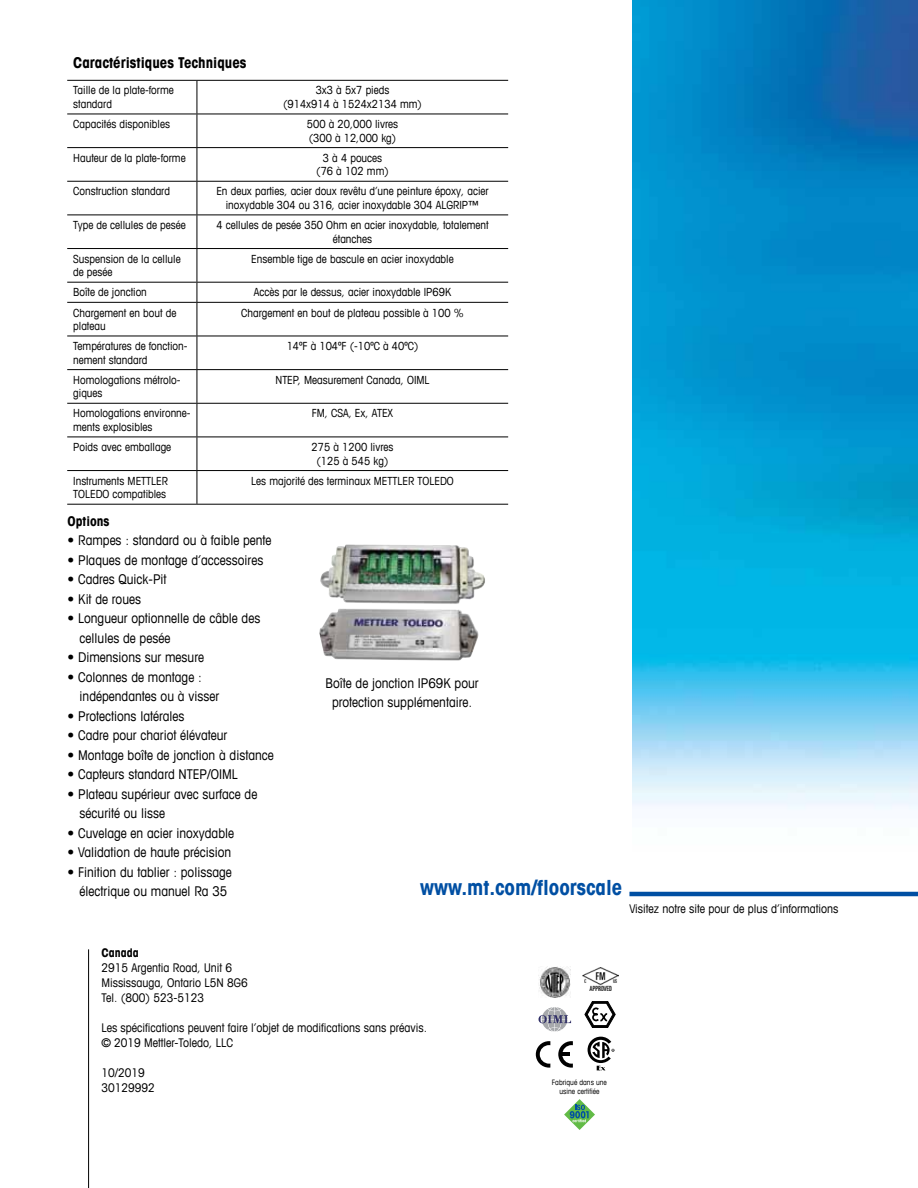
<style>
.page{position:relative;width:918px;height:1188px;background:#fff}
.page>*{position:absolute;margin:0;border:0;box-sizing:border-box;transform-origin:0 0}
.t1{font:700 condensed 21px "Avant Garde Com";color:#004fa3}
.t2{font:700 condensed 15px "Avant Garde Com";color:#000}
.t3{font:condensed 13.5px/19.5px "Avant Garde Com";color:#000}
.t4{font:700 condensed 13.5px "Avant Garde Com";color:#000}
.t5{font:condensed 12px/15px "Avant Garde Com";color:#000}
.t6{font:700 condensed 12px "Avant Garde Com";color:#000}
.t7{font:condensed 11.25px/13.5px "Avant Garde Com";color:#000}
.t8{font:condensed 7.5px/9px "Avant Garde Com";color:#000;text-align:center}
</style>
<div class="page">
<img style="left:632px;top:0;width:286px;height:810px">
<hr style="left:629px;top:892px;width:289px;height:4px;background:#004fa3">
<hr style="left:88px;top:949px;width:1px;height:239px;background:#000">
<hr style="left:67px;top:114px;width:130px;height:1px;background:#000">
<hr style="left:67px;top:147px;width:130px;height:1px;background:#000">
<hr style="left:67px;top:181px;width:130px;height:1px;background:#000">
<hr style="left:67px;top:215px;width:130px;height:1px;background:#000">
<hr style="left:67px;top:248px;width:130px;height:1px;background:#000">
<hr style="left:67px;top:282px;width:130px;height:1px;background:#000">
<hr style="left:67px;top:302px;width:130px;height:1px;background:#000">
<hr style="left:67px;top:336px;width:130px;height:1px;background:#000">
<hr style="left:67px;top:369px;width:130px;height:1px;background:#000">
<hr style="left:67px;top:403px;width:130px;height:1px;background:#000">
<hr style="left:67px;top:437px;width:130px;height:1px;background:#000">
<hr style="left:67px;top:470px;width:130px;height:1px;background:#000">
<hr style="left:67px;top:504px;width:130px;height:1px;background:#000">
<hr style="left:67px;top:80px;width:130px;height:1px;background:#000">
<hr style="left:197px;top:81px;width:1px;height:33px;background:#000">
<hr style="left:197px;top:114px;width:311px;height:1px;background:#000">
<hr style="left:197px;top:114px;width:1px;height:33px;background:#000">
<hr style="left:197px;top:147px;width:311px;height:1px;background:#000">
<hr style="left:197px;top:148px;width:1px;height:33px;background:#000">
<hr style="left:197px;top:181px;width:311px;height:1px;background:#000">
<hr style="left:197px;top:182px;width:1px;height:33px;background:#000">
<hr style="left:197px;top:215px;width:311px;height:1px;background:#000">
<hr style="left:197px;top:215px;width:1px;height:33px;background:#000">
<hr style="left:197px;top:248px;width:311px;height:1px;background:#000">
<hr style="left:197px;top:249px;width:1px;height:33px;background:#000">
<hr style="left:197px;top:282px;width:311px;height:1px;background:#000">
<svg style="left:197px;top:283px;width:1px;height:19px"></svg>
<hr style="left:197px;top:302px;width:311px;height:1px;background:#000">
<hr style="left:197px;top:303px;width:1px;height:33px;background:#000">
<hr style="left:197px;top:336px;width:311px;height:1px;background:#000">
<hr style="left:197px;top:336px;width:1px;height:33px;background:#000">
<hr style="left:197px;top:369px;width:311px;height:1px;background:#000">
<hr style="left:197px;top:370px;width:1px;height:33px;background:#000">
<hr style="left:197px;top:403px;width:311px;height:1px;background:#000">
<hr style="left:197px;top:404px;width:1px;height:33px;background:#000">
<hr style="left:197px;top:437px;width:311px;height:1px;background:#000">
<hr style="left:197px;top:437px;width:1px;height:33px;background:#000">
<hr style="left:197px;top:470px;width:311px;height:1px;background:#000">
<hr style="left:197px;top:471px;width:1px;height:33px;background:#000">
<hr style="left:197px;top:504px;width:311px;height:1px;background:#000">
<hr style="left:197px;top:80px;width:311px;height:1px;background:#000">
<svg style="left:536px;top:1041px;width:14px;height:27px"></svg>
<svg style="left:558px;top:1041px;width:15px;height:27px"></svg>
<svg style="left:585px;top:1001px;width:30px;height:27px"></svg>
<svg style="left:588px;top:1037px;width:27px;height:33px"></svg>
<img style="left:583px;top:967px;width:35px;height:23px">
<svg style="left:564px;top:1099px;width:31px;height:31px"></svg>
<img style="left:539px;top:967px;width:31px;height:30px">
<svg style="left:539px;top:1007px;width:32px;height:24px"></svg>
<img style="left:319px;top:544px;width:166px;height:117px">
<h2 class="t2" style="left:73px;top:53px;width:175px">Caractéristiques Techniques</h2>
<p class="t7" style="left:73px;top:83px;width:102px">Taille de la plate-forme standard</p>
<p class="t7" style="left:283px;top:83px;width:140px;text-align:center">3x3 à 5x7 pieds<br>(914x914 à 1524x2134 mm)</p>
<p class="t7" style="left:73px;top:117px;width:98px">Capacités disponibles</p>
<p class="t7" style="left:307px;top:117px;width:93px">500 à 20,000 livres (300 à 12,000 kg)</p>
<p class="t7" style="left:73px;top:151px;width:114px">Hauteur de la plate-forme</p>
<p class="t7" style="left:316px;top:151px;width:74px;text-align:center">3 à 4 pouces (76 à 102 mm)</p>
<p class="t7" style="left:73px;top:184px;width:98px">Construction standard</p>
<p class="t7" style="left:216px;top:184px;width:274px;text-align:center">En deux parties, acier doux revêtu d’une peinture époxy, acier inoxydable 304 ou 316, acier inoxydable 304 ALGRIP™</p>
<p class="t7" style="left:73px;top:218px;width:114px">Type de cellules de pesée</p>
<p class="t7" style="left:216px;top:218px;width:274px;text-align:center">4 cellules de pesée 350 Ohm en acier inoxydable, totalement étanches</p>
<p class="t7" style="left:73px;top:252px;width:109px">Suspension de la cellule de pesée</p>
<p class="t7" style="left:251px;top:252px;width:204px">Ensemble tige de bascule en acier inoxydable</p>
<p class="t7" style="left:73px;top:285px;width:75px">Boîte de jonction</p>
<p class="t7" style="left:254px;top:285px;width:199px">Accès par le dessus, acier inoxydable IP69K</p>
<p class="t7" style="left:73px;top:305px;width:105px">Chargement en bout de plateau</p>
<p class="t7" style="left:241px;top:305px;width:224px">Chargement en bout de plateau possible à 100 %</p>
<p class="t7" style="left:73px;top:339px;width:116px">Températures de fonction&shy;nement standard</p>
<p class="t7" style="left:287px;top:339px;width:133px">14ºF à 104ºF (-10ºC à 40ºC)</p>
<p class="t7" style="left:73px;top:373px;width:109px">Homologations métrolo&shy;giques</p>
<p class="t7" style="left:275px;top:373px;width:156px">NTEP, Measurement Canada, OIML</p>
<p class="t7" style="left:73px;top:406px;width:119px">Homologations environne&shy;ments explosibles</p>
<p class="t7" style="left:312px;top:406px;width:83px">FM, CSA, Ex, ATEX</p>
<p class="t7" style="left:73px;top:440px;width:100px">Poids avec emballage</p>
<p class="t7" style="left:312px;top:440px;width:83px;text-align:center">275 à 1200 livres (125 à 545 kg)</p>
<p class="t7" style="left:73px;top:474px;width:96px">Instruments METTLER<br>TOLEDO compatibles</p>
<p class="t7" style="left:251px;top:474px;width:204px">Les majorité des terminaux METTLER TOLEDO</p>
<p class="t4" style="left:68px;top:512px;width:43px">Options</p>
<p class="t3" style="left:68px;top:530px;width:205px">• Rampes : standard ou à faible pente</p>
<p class="t3" style="left:68px;top:550px;width:197px">• Plaques de montage d’accessoires</p>
<p class="t3" style="left:68px;top:569px;width:100px">• Cadres Quick-Pit</p>
<p class="t3" style="left:68px;top:589px;width:75px">• Kit de roues</p>
<p class="t3" style="left:80px;top:608px;width:182px;text-indent:-12px">• Longueur optionnelle de câble des cellules de pesée</p>
<p class="t3" style="left:68px;top:647px;width:138px">• Dimensions sur mesure</p>
<p class="t3" style="left:80px;top:667px;width:141px;text-indent:-12px">• Colonnes de montage : indépendantes ou à visser</p>
<p class="t3" style="left:68px;top:706px;width:118px">• Protections latérales</p>
<p class="t3" style="left:68px;top:725px;width:161px">• Cadre pour chariot élévateur</p>
<p class="t3" style="left:68px;top:745px;width:208px">• Montage boîte de jonction à distance</p>
<p class="t3" style="left:68px;top:764px;width:172px">• Capteurs standard NTEP/OIML</p>
<p class="t3" style="left:80px;top:784px;width:179px;text-indent:-12px">• Plateau supérieur avec surface de sécurité ou lisse</p>
<p class="t3" style="left:68px;top:823px;width:168px">• Cuvelage en acier inoxydable</p>
<p class="t3" style="left:68px;top:842px;width:165px">• Validation de haute précision</p>
<p class="t3" style="left:68px;top:862px;width:166px;text-align:center">• Finition du tablier : polissage électrique ou manuel Ra 35</p>
<p class="t3" style="left:326px;top:673px;width:155px;text-align:center">Boîte de jonction IP69K pour protection supplémentaire.</p>
<h1 class="t1" style="left:420px;top:874px;width:204px">www.mt.com/floorscale</h1>
<p class="t6" style="left:101px;top:945px;width:39px">Canada</p>
<p class="t5" style="left:101px;top:960px;width:148px">2915 Argentia Road, Unit 6<br>Mississauga, Ontario L5N 8G6<br>Tel. (800) 523-5123</p>
<p class="t5" style="left:101px;top:1020px;width:327px">Les spécifications peuvent faire l’objet de modifications sans préavis. © 2019 Mettler-Toledo, LLC</p>
<p class="t5" style="left:101px;top:1065px;width:55px">10/2019<br>30129992</p>
<p class="t5" style="left:629px;top:901px;width:211px">Visitez notre site pour de plus d’informations</p>
<p class="t8" style="left:552px;top:1078px;width:56px">Fabriqué dans une usine certifiée</p>
</div>
